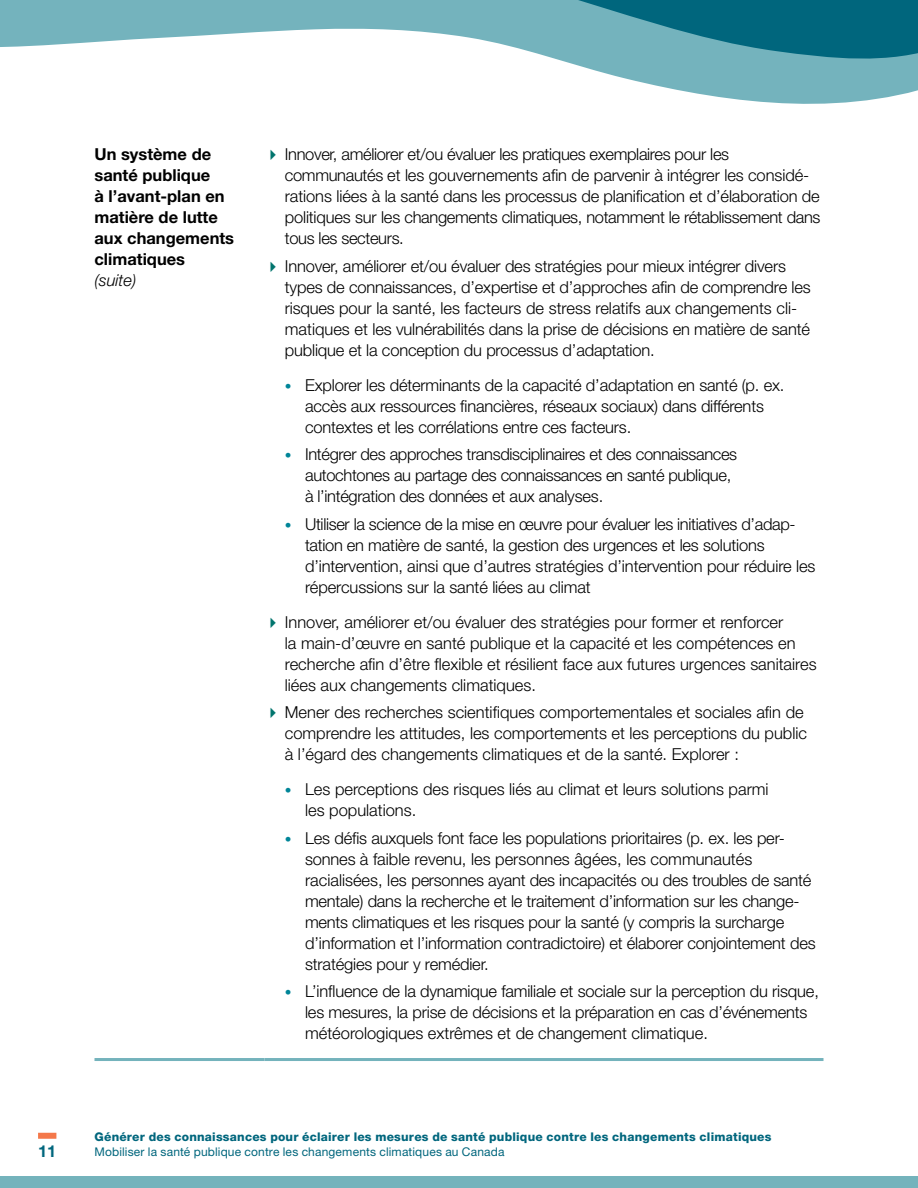
<style>
.page{position:relative;width:918px;height:1188px;background:#fff}
.page>*{position:absolute;margin:0;border:0;box-sizing:border-box;transform-origin:0 0}
.t1{font:300 16.5px/21px "Helvetica Neue LT Std";letter-spacing:-.01em;color:#000}
.t2{font:700 16.5px/21px "Helvetica Neue LT Std";color:#000}
.t3{font:italic 300 16.5px "Helvetica Neue LT Std";color:#000}
.t4{font:700 16.5px "Helvetica Neue LT Std";color:#00667d}
.t5{font:800 12px "Helvetica Neue LT Std";letter-spacing:.02em;color:#00667d}
.t6{font:12px "Helvetica Neue LT Std";letter-spacing:.015em;color:#00667d}
.s1{font-size:13.5px;color:#008598}
</style>
<div class="page">
<div style="left:38px;top:1133px;width:18px;height:6px;background:#f4784a"></div>
<div style="left:0;top:1176px;width:918px;height:12px;background:#74b3bc"></div>
<svg style="left:0;top:0;width:918px;height:104px"></svg>
<hr style="left:94px;top:1058px;width:171px;height:3px;background:#74b3bc">
<hr style="left:265px;top:1058px;width:559px;height:3px;background:#74b3bc">
<p class="t4" style="left:38px;top:1141px;width:20px">11</p>
<p class="t2" style="left:94px;top:144px;width:141px">Un système de santé publique<br>à l’avant-plan en matière de lutte aux changements climatiques</p>
<p class="t3" style="left:94px;top:271px;width:43px">(suite)</p>
<p class="t1" style="left:285px;top:144px;width:537px">Innover, améliorer et/ou évaluer les pratiques exemplaires pour les communautés et les gouvernements afin de parvenir à intégrer les considé&shy;rations liées à la santé dans les processus de planification et d’élaboration de politiques sur les changements climatiques, notamment le rétablissement dans tous les secteurs.</p>
<p class="t1" style="left:285px;top:255px;width:527px">Innover, améliorer et/ou évaluer des stratégies pour mieux intégrer divers types de connaissances, d’expertise et d’approches afin de comprendre les risques pour la santé, les facteurs de stress relatifs aux changements cli&shy;matiques et les vulnérabilités dans la prise de décisions en matière de santé publique et la conception du processus d’adaptation.</p>
<p class="t1" style="left:305px;top:374px;width:481px;text-indent:-20px"><span class="s1">•</span> Explorer les déterminants de la capacité d’adaptation en santé (p. ex. accès aux ressources financières, réseaux sociaux) dans différents contextes et les corrélations entre ces facteurs.</p>
<p class="t1" style="left:305px;top:444px;width:434px;text-indent:-20px"><span class="s1">•</span> Intégrer des approches transdisciplinaires et des connaissances autochtones au partage des connaissances en santé publique, à l’intégration des données et aux analyses.</p>
<p class="t1" style="left:305px;top:513px;width:512px;text-indent:-20px"><span class="s1">•</span> Utiliser la science de la mise en œuvre pour évaluer les initiatives d’adap&shy;tation en matière de santé, la gestion des urgences et les solutions d’intervention, ainsi que d’autres stratégies d’intervention pour réduire les répercussions sur la santé liées au climat</p>
<p class="t1" style="left:285px;top:611px;width:533px">Innover, améliorer et/ou évaluer des stratégies pour former et renforcer<br>la main-d’œuvre en santé publique et la capacité et les compétences en recherche afin d’être flexible et résilient face aux futures urgences sanitaires liées aux changements climatiques.</p>
<p class="t1" style="left:285px;top:702px;width:524px">Mener des recherches scientifiques comportementales et sociales afin de comprendre les attitudes, les comportements et les perceptions du public à l’égard des changements climatiques et de la santé. Explorer :</p>
<p class="t1" style="left:305px;top:778px;width:465px;text-indent:-20px"><span class="s1">•</span> Les perceptions des risques liés au climat et leurs solutions parmi les populations.</p>
<p class="t1" style="left:305px;top:827px;width:512px;text-indent:-20px"><span class="s1">•</span> Les défis auxquels font face les populations prioritaires (p. ex. les per&shy;sonnes à faible revenu, les personnes âgées, les communautés racialisées, les personnes ayant des incapacités ou des troubles de santé mentale) dans la recherche et le traitement d’information sur les change&shy;ments climatiques et les risques pour la santé (y compris la surcharge d’information et l’information contradictoire) et élaborer conjointement des stratégies pour y remédier.</p>
<p class="t1" style="left:305px;top:981px;width:515px;text-indent:-20px"><span class="s1">•</span> L’influence de la dynamique familiale et sociale sur la perception du risque, les mesures, la prise de décisions et la préparation en cas d’événements météorologiques extrêmes et de changement climatique.</p>
<p class="t5" style="left:94px;top:1130px;width:679px">Générer des connaissances pour éclairer les mesures de santé publique contre les changements climatiques</p>
<p class="t6" style="left:94px;top:1144px;width:411px">Mobiliser la santé publique contre les changements climatiques au Canada</p>
</div>
